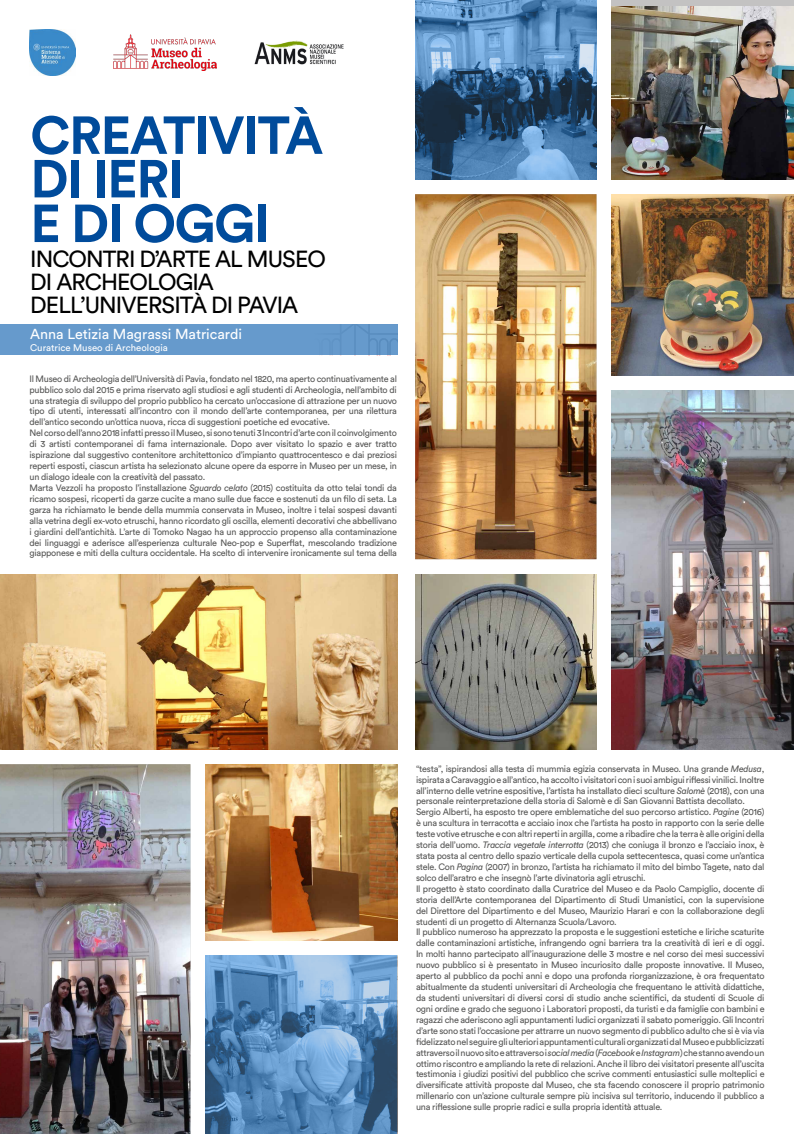
<style>
.page{position:relative;width:794px;height:1134px;background:#fff}
.page>*{position:absolute;margin:0;border:0;box-sizing:border-box;transform-origin:0 0}
.t1{font:700 52.84px/44.1px "Circular Std";letter-spacing:-.03em;color:#004b9b}
.t2{font:23.08px/23.1px "Circular Std";letter-spacing:-.04em;color:#000}
.t3{font:14.32px "Circular Std";color:#fff}
.t4{font:9.6px "Circular Std";color:#fff}
.t5{font:9.2px/10.9px "Circular Std";letter-spacing:-.025em;color:#575756}
.s1{font-style:italic}
</style>
<div class="page">
<div style="left:0;top:324px;width:397px;height:31px;background:#669acc"></div>
<img style="left:205px;top:955px;width:192px;height:179px">
<img style="left:0;top:574px;width:397px;height:175px">
<img style="left:415px;top:574px;width:181px;height:175px">
<img style="left:205px;top:764px;width:192px;height:176px">
<img style="left:415px;top:194px;width:181px;height:365px">
<img style="left:0;top:764px;width:190px;height:370px">
<svg style="left:611px;top:0;width:183px;height:7px"></svg>
<img style="left:611px;top:7px;width:183px;height:172px">
<img style="left:611px;top:390px;width:183px;height:359px">
<img style="left:611px;top:194px;width:183px;height:182px">
<img style="left:114px;top:35px;width:102px;height:35px">
<img style="left:29px;top:29px;width:47px;height:46px">
<svg style="left:415px;top:0;width:181px;height:179px;background:#49749e"></svg>
<img style="left:254px;top:40px;width:90px;height:25px">
<h1 class="t1" style="left:30px;top:112px;width:294px">CREATIVITÀ<br>DI IERI<br>E DI OGGI</h1>
<h2 class="t2" style="left:30px;top:247px;width:297px">INCONTRI D’ARTE AL MUSEO<br>DI ARCHEOLOGIA<br>DELL’UNIVERSITÀ DI PAVIA</h2>
<h3 class="t3" style="left:30px;top:325px;width:213px">Anna Letizia Magrassi Matricardi</h3>
<p class="t4" style="left:30px;top:342px;width:139px">Curatrice Museo di Archeologia</p>
<p class="t5" style="left:29px;top:373px;width:369px">Il Museo di Archeologia dell’Università di Pavia, fondato nel 1820, ma aperto continuativamente al pubblico solo dal 2015 e prima riservato agli studiosi e agli studenti di Archeologia, nell’ambito di una strategia di sviluppo del proprio pubblico ha cercato un’occasione di attrazione per un nuovo tipo di utenti, interessati all’incontro con il mondo dell’arte contemporanea, per una rilettura dell’antico secondo un’ottica nuova, ricca di suggestioni poetiche ed evocative.<br>Nel corso dell’anno 2018 infatti presso il Museo, si sono tenuti 3 Incontri d’arte con il coinvolgimento di 3 artisti contemporanei di fama internazionale. Dopo aver visitato lo spazio e aver tratto ispirazione dal suggestivo contenitore architettonico d’impianto quattrocentesco e dai preziosi reperti esposti, ciascun artista ha selezionato alcune opere da esporre in Museo per un mese, in un dialogo ideale con la creatività del passato.<br>Marta Vezzoli ha proposto l’installazione <span class="s1">Sguardo celato</span> (2015) costituita da otto telai tondi da ricamo sospesi, ricoperti da garze cucite a mano sulle due facce e sostenuti da un filo di seta. La garza ha richiamato le bende della mummia conservata in Museo, inoltre i telai sospesi davanti alla vetrina degli ex-voto etruschi, hanno ricordato gli oscilla, elementi decorativi che abbellivano i giardini dell’antichità. L’arte di Tomoko Nagao ha un approccio propenso alla contaminazione dei linguaggi e aderisce all’esperienza culturale Neo-pop e Superflat, mescolando tradizione giapponese e miti della cultura occidentale. Ha scelto di intervenire ironicamente sul tema della</p>
<p class="t5" style="left:416px;top:763px;width:350px">“testa”, ispirandosi alla testa di mummia egizia conservata in Museo. Una grande <span class="s1">Medusa</span>, ispirata a Caravaggio e all’antico, ha accolto i visitatori con i suoi ambigui riflessi vinilici. Inoltre all’interno delle vetrine espositive, l’artista ha installato dieci sculture <span class="s1">Salomè</span> (2018), con una personale reinterpretazione della storia di Salomè e di San Giovanni Battista decollato.<br>Sergio Alberti, ha esposto tre opere emblematiche del suo percorso artistico. <span class="s1">Pagine</span> (2016) è una scultura in terracotta e acciaio inox che l’artista ha posto in rapporto con la serie delle teste votive etrusche e con altri reperti in argilla, come a ribadire che la terra è alle origini della storia dell’uomo. <span class="s1">Traccia vegetale interrotta</span> (2013) che coniuga il bronzo e l’acciaio inox, è stata posta al centro dello spazio verticale della cupola settecentesca, quasi come un’antica stele. Con <span class="s1">Pagina</span> (2007) in bronzo, l’artista ha richiamato il mito del bimbo Tagete, nato dal solco dell’aratro e che insegnò l’arte divinatoria agli etruschi.<br>Il progetto è stato coordinato dalla Curatrice del Museo e da Paolo Campiglio, docente di storia dell’Arte contemporanea del Dipartimento di Studi Umanistici, con la supervisione del Direttore del Dipartimento e del Museo, Maurizio Harari e con la collaborazione degli studenti di un progetto di Alternanza Scuola/Lavoro.<br>Il pubblico numeroso ha apprezzato la proposta e le suggestioni estetiche e liriche scaturite dalle contaminazioni artistiche, infrangendo ogni barriera tra la creatività di ieri e di oggi.<br>In molti hanno partecipato all’inaugurazione delle 3 mostre e nel corso dei mesi successivi nuovo pubblico si è presentato in Museo incuriosito dalle proposte innovative. Il Museo, aperto al pubblico da pochi anni e dopo una profonda riorganizzazione, è ora frequentato abitualmente da studenti universitari di Archeologia che frequentano le attività didattiche, da studenti universitari di diversi corsi di studio anche scientifici, da studenti di Scuole di ogni ordine e grado che seguono i Laboratori proposti, da turisti e da famiglie con bambini e ragazzi che aderiscono agli appuntamenti ludici organizzati il sabato pomeriggio. Gli Incontri d’arte sono stati l’occasione per attrarre un nuovo segmento di pubblico adulto che si è via via fidelizzato nel seguire gli ulteriori appuntamenti culturali organizzati dal Museo e pubblicizzati attraverso il nuovo sito e attraverso i <span class="s1">social media</span> (<span class="s1">Facebook</span> e <span class="s1">Instagram</span>) che stanno avendo un ottimo riscontro e ampliando la rete di relazioni. Anche il libro dei visitatori presente all’uscita testimonia i giudizi positivi del pubblico che scrive commenti entusiastici sulle molteplici e diversificate attività proposte dal Museo, che sta facendo conoscere il proprio patrimonio millenario con un’azione culturale sempre più incisiva sul territorio, inducendo il pubblico a una riflessione sulle proprie radici e sulla propria identità attuale.</p>
</div>
